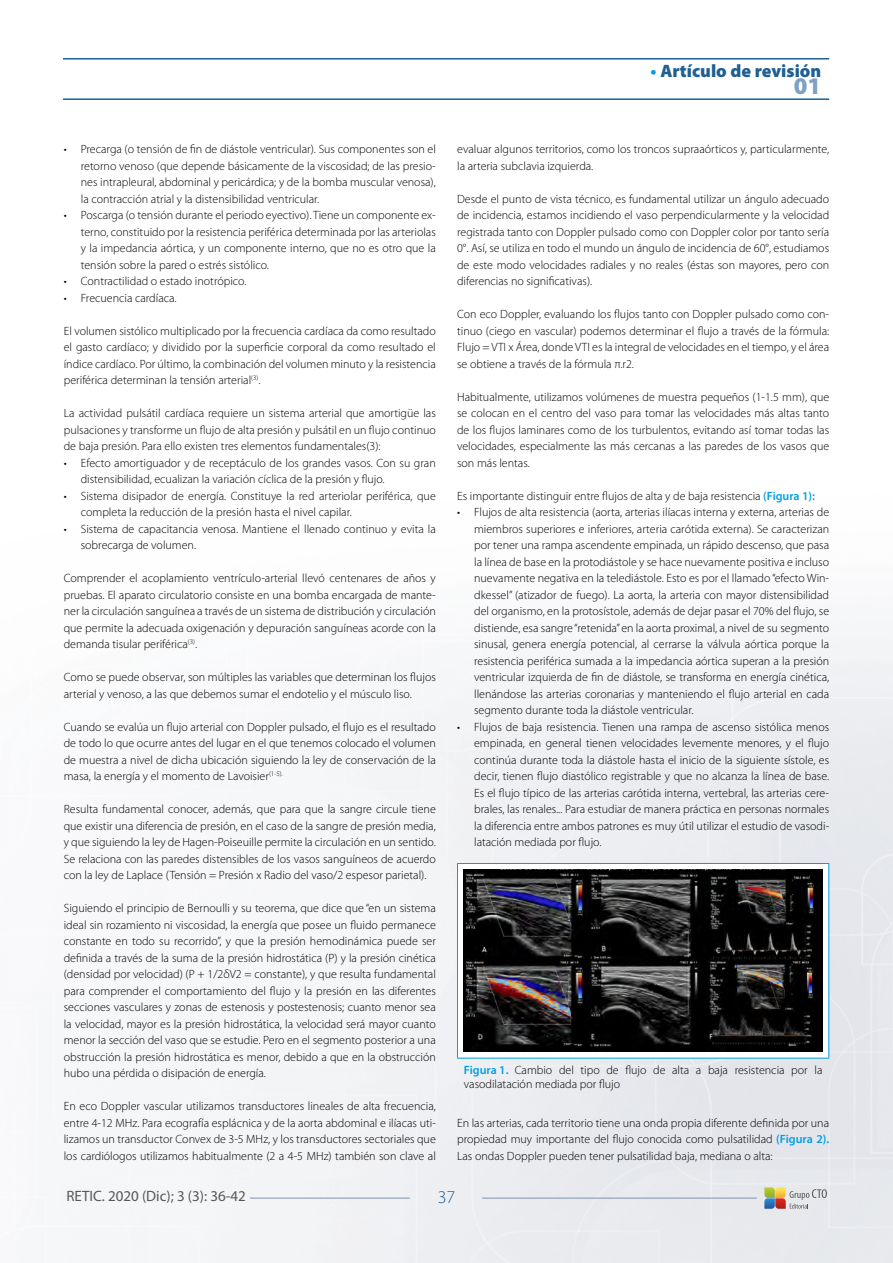
<style>
.page{position:relative;width:893px;height:1263px;background:#fff}
.page>*{position:absolute;margin:0;border:0;box-sizing:border-box;transform-origin:0 0}
.t1{font:900 24px "Myriad Pro";color:#7da2c5}
.t2{font:900 18px "Myriad Pro";color:#1f6092}
.t3{font:300 18px "Myriad Pro";color:#1f6092}
.t4{font:15px "Myriad Pro";color:#575756}
.t5{font:300 12px/16.5px "Myriad Pro";color:#000;text-align:justify}
.s1{font-weight:700;color:#009fe3}
.s2{font-weight:600;color:#009fe3}
</style>
<div class="page">
<svg style="left:764px;top:1187px;width:63px;height:22px"></svg>
<hr style="left:482px;top:1198px;width:275px;height:1px;background:#7e94b0">
<hr style="left:63px;top:58px;width:766px;height:2px;background:#1f6092">
<hr style="left:63px;top:98px;width:766px;height:2px;background:#1f6092">
<hr style="left:250px;top:1198px;width:160px;height:1px;background:#7e94b0">
<hr style="left:457px;top:863px;width:372px;height:1px;background:#009fe3">
<hr style="left:457px;top:864px;width:1px;height:194px;background:#009fe3">
<hr style="left:828px;top:864px;width:1px;height:194px;background:#009fe3">
<hr style="left:457px;top:1058px;width:372px;height:1px;background:#009fe3">
<img style="left:463px;top:870px;width:360px;height:182px">
<p class="t5" style="left:81px;top:141px;width:357px;text-indent:-17px">• Precarga (o tensión de fin de diástole ventricular). Sus componentes son el retorno venoso (que depende básicamente de la viscosidad; de las presio&shy;nes intrapleural, abdominal y pericárdica; y de la bomba muscular venosa), la contracción atrial y la distensibilidad ventricular.</p>
<p class="t5" style="left:81px;top:207px;width:357px;text-indent:-17px">• Poscarga (o tensión durante el periodo eyectivo). Tiene un componente ex&shy;terno, constituido por la resistencia periférica determinada por las arteriolas y la impedancia aórtica, y un componente interno, que no es otro que la tensión sobre la pared o estrés sistólico.</p>
<p class="t5" style="left:64px;top:273px;width:184px">• Contractilidad o estado inotrópico.</p>
<p class="t5" style="left:64px;top:289px;width:114px">• Frecuencia cardíaca.</p>
<p class="t5" style="left:64px;top:322px;width:374px">El volumen sistólico multiplicado por la frecuencia cardíaca da como resultado el gasto cardíaco; y dividido por la superficie corporal da como resultado el índice cardíaco. Por último, la combinación del volumen minuto y la resistencia periférica determinan la tensión arterial<sup>(3)</sup>.</p>
<p class="t5" style="left:64px;top:405px;width:374px">La actividad pulsátil cardíaca requiere un sistema arterial que amortigüe las pulsaciones y transforme un flujo de alta presión y pulsátil en un flujo continuo de baja presión. Para ello existen tres elementos fundamentales(3):</p>
<p class="t5" style="left:81px;top:454px;width:356px;text-indent:-17px">• Efecto amortiguador y de receptáculo de los grandes vasos. Con su gran distensibilidad, ecualizan la variación cíclica de la presión y flujo.</p>
<p class="t5" style="left:81px;top:487px;width:357px;text-indent:-17px">• Sistema disipador de energía. Constituye la red arteriolar periférica, que completa la reducción de la presión hasta el nivel capilar.</p>
<p class="t5" style="left:81px;top:520px;width:357px;text-indent:-17px">• Sistema de capacitancia venosa. Mantiene el llenado continuo y evita la sobrecarga de volumen.</p>
<p class="t5" style="left:64px;top:570px;width:374px">Comprender el acoplamiento ventrículo-arterial llevó centenares de años y pruebas. El aparato circulatorio consiste en una bomba encargada de mante&shy;ner la circulación sanguínea a través de un sistema de distribución y circulación que permite la adecuada oxigenación y depuración sanguíneas acorde con la demanda tisular periférica<sup>(3)</sup>.</p>
<p class="t5" style="left:64px;top:669px;width:374px">Como se puede observar, son múltiples las variables que determinan los flujos arterial y venoso, a las que debemos sumar el endotelio y el músculo liso.</p>
<p class="t5" style="left:64px;top:718px;width:374px">Cuando se evalúa un flujo arterial con Doppler pulsado, el flujo es el resultado de todo lo que ocurre antes del lugar en el que tenemos colocado el volumen de muestra a nivel de dicha ubicación siguiendo la ley de conservación de la masa, la energía y el momento de Lavoisier<sup>(1-5).</sup></p>
<p class="t5" style="left:64px;top:801px;width:374px">Resulta fundamental conocer, además, que para que la sangre circule tiene que existir una diferencia de presión, en el caso de la sangre de presión media, y que siguiendo la ley de Hagen-Poiseuille permite la circulación en un sentido.<br>Se relaciona con las paredes distensibles de los vasos sanguíneos de acuerdo con la ley de Laplace (Tensión = Presión x Radio del vaso/2 espesor parietal).</p>
<p class="t5" style="left:64px;top:900px;width:374px">Siguiendo el principio de Bernoulli y su teorema, que dice que “en un sistema ideal sin rozamiento ni viscosidad, la energía que posee un fluido permanece constante en todo su recorrido”, y que la presión hemodinámica puede ser definida a través de la suma de la presión hidrostática (P) y la presión cinética (densidad por velocidad) (P + 1/2δV2 = constante), y que resulta fundamental para comprender el comportamiento del flujo y la presión en las diferentes secciones vasculares y zonas de estenosis y postestenosis; cuanto menor sea la velocidad, mayor es la presión hidrostática, la velocidad será mayor cuanto menor la sección del vaso que se estudie. Pero en el segmento posterior a una obstrucción la presión hidrostática es menor, debido a que en la obstrucción hubo una pérdida o disipación de energía.</p>
<p class="t5" style="left:64px;top:1098px;width:374px">En eco Doppler vascular utilizamos transductores lineales de alta frecuencia, entre 4-12 MHz. Para ecografía esplácnica y de la aorta abdominal e ilíacas uti&shy;lizamos un transductor Convex de 3-5 MHz, y los transductores sectoriales que los cardiólogos utilizamos habitualmente (2 a 4-5 MHz) también son clave al</p>
<h2 class="t2" style="left:651px;top:59px;width:172px"><span class="s1">•</span> Artículo de revisión</h2>
<h1 class="t1" style="left:794px;top:70px;width:29px">01</h1>
<p class="t5" style="left:457px;top:141px;width:374px">evaluar algunos territorios, como los troncos supraaórticos y, particularmente, la arteria subclavia izquierda.</p>
<p class="t5" style="left:457px;top:190px;width:374px">Desde el punto de vista técnico, es fundamental utilizar un ángulo adecuado de incidencia, estamos incidiendo el vaso perpendicularmente y la velocidad registrada tanto con Doppler pulsado como con Doppler color por tanto sería 0°. Así, se utiliza en todo el mundo un ángulo de incidencia de 60°, estudiamos de este modo velocidades radiales y no reales (éstas son mayores, pero con diferencias no significativas).</p>
<p class="t5" style="left:457px;top:306px;width:374px">Con eco Doppler, evaluando los flujos tanto con Doppler pulsado como con&shy;tinuo (ciego en vascular) podemos determinar el flujo a través de la fórmula:<br>Flujo = VTI x Área, donde VTI es la integral de velocidades en el tiempo, y el área se obtiene a través de la fórmula π.r2.</p>
<p class="t5" style="left:457px;top:388px;width:374px">Habitualmente, utilizamos volúmenes de muestra pequeños (1-1.5 mm), que se colocan en el centro del vaso para tomar las velocidades más altas tanto de los flujos laminares como de los turbulentos, evitando así tomar todas las velocidades, especialmente las más cercanas a las paredes de los vasos que son más lentas.</p>
<p class="t5" style="left:457px;top:487px;width:359px">Es importante distinguir entre flujos de alta y de baja resistencia <span class="s2">(Figura 1):</span></p>
<p class="t5" style="left:474px;top:504px;width:357px;text-indent:-17px">• Flujos de alta resistencia (aorta, arterias ilíacas interna y externa, arterias de miembros superiores e inferiores, arteria carótida externa). Se caracterizan por tener una rampa ascendente empinada, un rápido descenso, que pasa la línea de base en la protodiástole y se hace nuevamente positiva e incluso nuevamente negativa en la telediástole. Esto es por el llamado “efecto Win&shy;dkessel” (atizador de fuego). La aorta, la arteria con mayor distensibilidad del organismo, en la protosístole, además de dejar pasar el 70% del flujo, se distiende, esa sangre “retenida” en la aorta proximal, a nivel de su segmento sinusal, genera energía potencial, al cerrarse la válvula aórtica porque la resistencia periférica sumada a la impedancia aórtica superan a la presión ventricular izquierda de fin de diástole, se transforma en energía cinética, llenándose las arterias coronarias y manteniendo el flujo arterial en cada segmento durante toda la diástole ventricular.</p>
<p class="t5" style="left:474px;top:718px;width:357px;text-indent:-17px">• Flujos de baja resistencia. Tienen una rampa de ascenso sistólica menos empinada, en general tienen velocidades levemente menores, y el flujo continúa durante toda la diástole hasta el inicio de la siguiente sístole, es decir, tienen flujo diastólico registrable y que no alcanza la línea de base.<br>Es el flujo típico de las arterias carótida interna, vertebral, las arterias cere&shy;brales, las renales... Para estudiar de manera práctica en personas normales la diferencia entre ambos patrones es muy útil utilizar el estudio de vasodi&shy;latación mediada por flujo.</p>
<p class="t5" style="left:464px;top:1062px;width:360px;line-height:14.4px"><span class="s2">Figura 1.</span> Cambio del tipo de flujo de alta a baja resistencia por la vasodilatación mediada por flujo</p>
<p class="t5" style="left:457px;top:1114px;width:374px">En las arterias, cada territorio tiene una onda propia diferente definida por una propiedad muy importante del flujo conocida como pulsatilidad <span class="s2">(Figura 2).<br></span>Las ondas Doppler pueden tener pulsatilidad baja, mediana o alta:</p>
<p class="t4" style="left:66px;top:1187px;width:181px">RETIC. 2020 (Dic); 3 (3): 36-42</p>
<h2 class="t3" style="left:438px;top:1187px;width:19px">37</h2>
</div>
